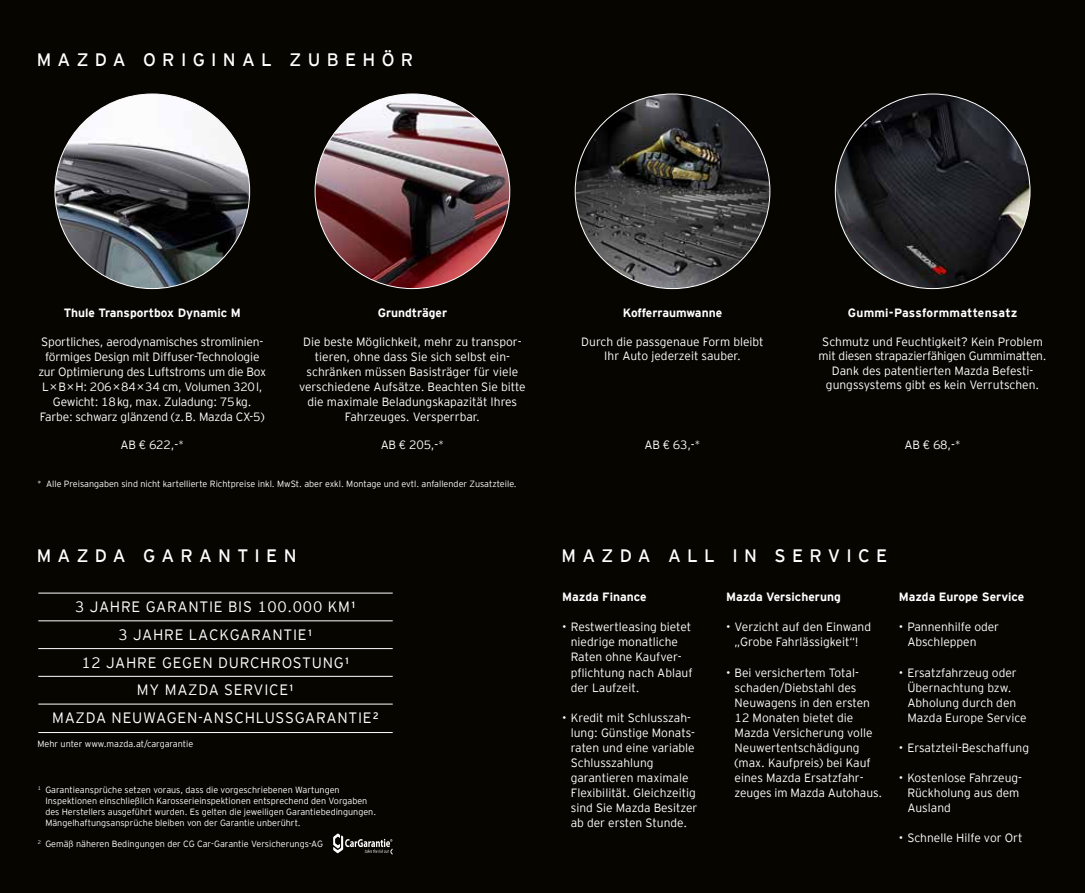
<style>
.page{position:relative;width:1085px;height:893px;background:#fff}
.page>*{position:absolute;margin:0;border:0;box-sizing:border-box;transform-origin:0 0}
.t1{font:18px "Interstate Mazda";letter-spacing:.35em;color:#fff}
.t2{font:300 15px/27.8px "Interstate Mazda";letter-spacing:.05em;color:#fff;text-align:center}
.t3{font:300 12px/15px "Interstate Mazda";color:#fff}
.t4{font:700 12px "Interstate Mazda";color:#fff}
.t5{font:700 12px "Interstate Mazda";letter-spacing:.02em;color:#fff}
.t6{font:300 9px/10.8px "Interstate Mazda";color:#fff}
</style>
<div class="page">
<div style="left:0;top:0;width:1084px;height:893px;background:#070500"></div>
<img style="left:55px;top:94px;width:194px;height:195px;border-radius:97px">
<img style="left:315px;top:94px;width:194px;height:195px;border-radius:97px">
<img style="left:575px;top:94px;width:194px;height:195px;border-radius:97px">
<img style="left:835px;top:94px;width:194px;height:195px;border-radius:97px">
<svg style="left:333px;top:833px;width:59px;height:22px"></svg>
<hr style="left:38px;top:593px;width:354px;height:1px;background:#fff">
<hr style="left:38px;top:621px;width:354px;height:1px;background:#fff">
<hr style="left:38px;top:648px;width:354px;height:1px;background:#fff">
<hr style="left:38px;top:676px;width:354px;height:1px;background:#fff">
<hr style="left:38px;top:704px;width:354px;height:1px;background:#fff">
<hr style="left:38px;top:732px;width:354px;height:1px;background:#fff">
<h1 class="t1" style="left:37px;top:47px;width:378px">MAZDA ORIGINAL ZUBEHÖR</h1>
<p class="t4" style="left:377px;top:304px;width:71px">Grundträger</p>
<p class="t3" style="left:299px;top:333px;width:228px;text-align:center">Die beste Möglichkeit, mehr zu transpor&shy;tieren, ohne dass Sie sich selbst ein&shy;schränken müssen Basisträger für viele verschiedene Aufsätze. Beachten Sie bitte die maximale Beladungskapazität Ihres Fahrzeuges. Versperrbar.</p>
<p class="t4" style="left:64px;top:304px;width:178px">Thule Transportbox Dynamic M</p>
<p class="t3" style="left:38px;top:333px;width:229px;text-align:center">Sportliches, aerodynamisches stromlinien&shy;förmiges Design mit Diffuser-Technologie zur Optimierung des Luftstroms um die Box L×B×H: 206×84×34 cm, Volumen 320l, Gewicht: 18kg, max. Zuladung: 75kg.<br>Farbe: schwarz glänzend (z.B. Mazda CX-5)</p>
<p class="t3" style="left:120px;top:437px;width:65px">AB € 622,-*</p>
<p class="t3" style="left:380px;top:437px;width:65px">AB € 205,-*</p>
<p class="t3" style="left:644px;top:437px;width:58px">AB € 63,-*</p>
<p class="t3" style="left:904px;top:437px;width:58px">AB € 68,-*</p>
<p class="t5" style="left:847px;top:304px;width:171px">Gummi-Passformmattensatz</p>
<p class="t3" style="left:818px;top:334px;width:229px;line-height:14.4px;text-align:center">Schmutz und Feuchtigkeit? Kein Problem mit diesen strapazierfähigen Gummimatten.<br>Dank des patentierten Mazda Befesti&shy;gungssystems gibt es kein Verrutschen.</p>
<p class="t4" style="left:622px;top:304px;width:101px">Kofferraumwanne</p>
<p class="t3" style="left:581px;top:334px;width:184px;line-height:14.4px;text-align:center">Durch die passgenaue Form bleibt<br>Ihr Auto jederzeit sauber.</p>
<p class="t6" style="left:37px;top:478px;width:481px">* Alle Preisangaben sind nicht kartellierte Richtpreise inkl. MwSt. aber exkl. Montage und evtl. anfallender Zusatzteile.</p>
<h1 class="t1" style="left:37px;top:543px;width:261px">MAZDA GARANTIEN</h1>
<p class="t2" style="left:52px;top:592px;width:328px">3 JAHRE GARANTIE BIS 100.000 KM¹<br>3 JAHRE LACKGARANTIE¹<br>12 JAHRE GEGEN DURCHROSTUNG¹<br>MY MAZDA SERVICE¹<br>MAZDA NEUWAGEN-ANSCHLUSSGARANTIE²</p>
<p class="t6" style="left:37px;top:737px;width:157px">Mehr unter www.mazda.at/cargarantie</p>
<p class="t6" style="left:45px;top:784px;width:332px;text-indent:-8px"><sup>1</sup> Garantieansprüche setzen voraus, dass die vorgeschriebenen Wartungen Inspektionen einschließlich Karosserieinspektionen entsprechend den Vorgaben des Herstellers ausgeführt wurden. Es gelten die jeweiligen Garantiebedingungen.<br>Mängelhaftungsansprüche bleiben von der Garantie unberührt.</p>
<p class="t6" style="left:38px;top:838px;width:287px"><sup>2</sup> Gemäß näheren Bedingungen der CG Car-Garantie Versicherungs-AG</p>
<h1 class="t1" style="left:561px;top:543px;width:327px">MAZDA ALL IN SERVICE</h1>
<p class="t4" style="left:562px;top:589px;width:86px">Mazda Finance</p>
<p class="t3" style="left:570px;top:619px;width:123px;text-indent:-9px">• Restwertleasing bietet niedrige monatliche<br>Raten ohne Kaufver&shy;pflichtung nach Ablauf der Laufzeit.</p>
<p class="t3" style="left:570px;top:709px;width:128px;text-indent:-9px">• Kredit mit Schlusszah&shy;lung: Günstige Monats&shy;raten und eine variable<br>Schlusszahlung garantieren maximale<br>Flexibilität. Gleichzeitig sind Sie Mazda Besitzer ab der ersten Stunde.</p>
<p class="t4" style="left:726px;top:589px;width:116px">Mazda Versicherung</p>
<p class="t3" style="left:726px;top:619px;width:146px;text-align:center">• Verzicht auf den Einwand „Grobe Fahrlässigkeit“!</p>
<p class="t3" style="left:734px;top:664px;width:149px;text-indent:-9px">• Bei versichertem Total&shy;schaden/Diebstahl des<br>Neuwagens in den ersten<br>12 Monaten bietet die<br>Mazda Versicherung volle<br>Neuwertentschädigung (max. Kaufpreis) bei Kauf eines Mazda Ersatzfahr&shy;zeuges im Mazda Autohaus.</p>
<p class="t4" style="left:898px;top:589px;width:127px">Mazda Europe Service</p>
<p class="t3" style="left:907px;top:619px;width:93px;text-indent:-9px">• Pannenhilfe oder<br>Abschleppen</p>
<p class="t3" style="left:907px;top:664px;width:121px;text-indent:-9px">• Ersatzfahrzeug oder<br>Übernachtung bzw.<br>Abholung durch den<br>Mazda Europe Service</p>
<p class="t3" style="left:898px;top:739px;width:132px">• Ersatzteil-Beschaffung</p>
<p class="t3" style="left:907px;top:769px;width:116px;text-indent:-9px">• Kostenlose Fahrzeug-<br>Rückholung aus dem<br>Ausland</p>
<p class="t3" style="left:898px;top:829px;width:125px">• Schnelle Hilfe vor Ort</p>
</div>
